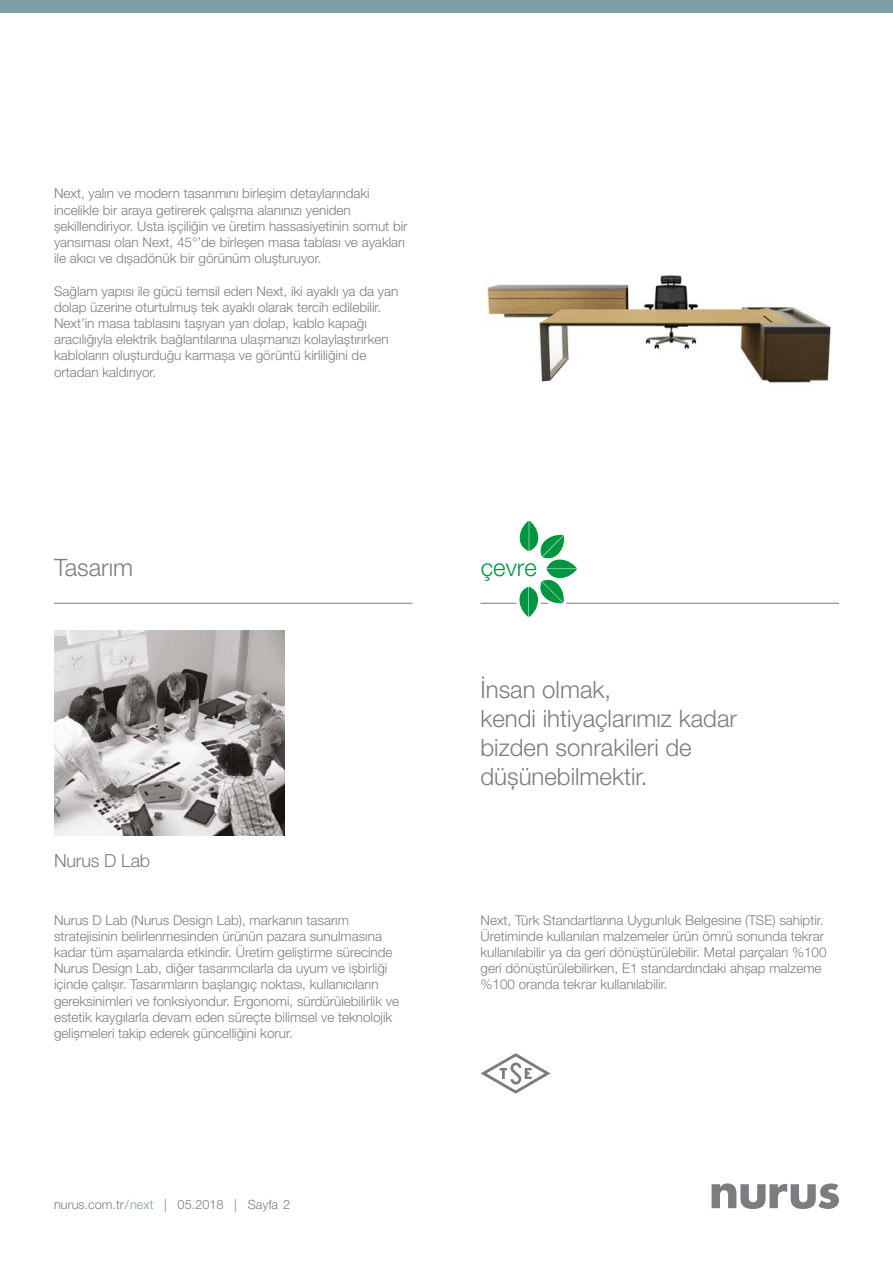
<style>
.page{position:relative;width:893px;height:1263px;background:#fff}
.page>*{position:absolute;margin:0;border:0;box-sizing:border-box;transform-origin:0 0}
.t1{font:300 24px/28.8px "Helvetica Neue LT Pro";color:#7d7c81}
.t2{font:300 24px "Helvetica Neue LT Pro";color:#009641}
.t3{font:300 18px "Helvetica Neue LT Pro";letter-spacing:-.01em;color:#7d7c81}
.t4{font:300 13.5px/16.2px "Helvetica Neue LT Pro";color:#7d7c81}
.t5{font:300 12.75px "Helvetica Neue LT Pro";color:#7d7c81}
.s1{color:#7c9ea6}
</style>
<div class="page">
<svg style="left:712px;top:1183px;width:127px;height:26px"></svg>
<div style="left:0;top:0;width:893px;height:12px;background:#7c9ea6"></div>
<img style="left:487px;top:275px;width:344px;height:108px">
<hr style="left:54px;top:603px;width:358px;height:1px;background:#7d7c81">
<hr style="left:480px;top:603px;width:359px;height:1px;background:#7d7c81">
<svg style="left:516px;top:521px;width:61px;height:96px"></svg>
<img style="left:54px;top:631px;width:231px;height:204px">
<svg style="left:480px;top:1053px;width:70px;height:40px"></svg>
<p class="t4" style="left:54px;top:185px;width:355px">Next, yalın ve modern tasarımını birleşim detaylarındaki incelikle bir araya getirerek çalışma alanınızı yeniden şekillendiriyor. Usta işçiliğin ve üretim hassasiyetinin somut bir yansıması olan Next, 45°’de birleşen masa tablası ve ayakları ile akıcı ve dışadönük bir görünüm oluşturuyor.</p>
<p class="t4" style="left:54px;top:282px;width:346px">Sağlam yapısı ile gücü temsil eden Next, iki ayaklı ya da yan dolap üzerine oturtulmuş tek ayaklı olarak tercih edilebilir.<br>Next’in masa tablasını taşıyan yan dolap, kablo kapağı aracılığıyla elektrik bağlantılarına ulaşmanızı kolaylaştırırken kabloların oluşturduğu karmaşa ve görüntü kirliliğini de ortadan kaldırıyor.</p>
<h1 class="t1" style="left:54px;top:552px;width:81px">Tasarım</h1>
<h1 class="t2" style="left:481px;top:553px;width:58px">çevre</h1>
<h2 class="t3" style="left:54px;top:849px;width:98px">Nurus D Lab</h2>
<h1 class="t1" style="left:480px;top:675px;width:258px">İnsan olmak,<br>kendi ihtiyaçlarımız kadar bizden sonrakileri de düşünebilmektir.</h1>
<p class="t4" style="left:54px;top:911px;width:347px">Nurus D Lab (Nurus Design Lab), markanın tasarım stratejisinin belirlenmesinden ürünün pazara sunulmasına kadar tüm aşamalarda etkindir. Üretim geliştirme sürecinde Nurus Design Lab, diğer tasarımcılarla da uyum ve işbirliği içinde çalışır. Tasarımların başlangıç noktası, kullanıcıların gereksinimleri ve fonksiyondur. Ergonomi, sürdürülebilirlik ve estetik kaygılarla devam eden süreçte bilimsel ve teknolojik gelişmeleri takip ederek güncelliğini korur.</p>
<p class="t4" style="left:480px;top:911px;width:348px">Next, Türk Standartlarına Uygunluk Belgesine (TSE) sahiptir.<br>Üretiminde kullanılan malzemeler ürün ömrü sonunda tekrar kullanılabilir ya da geri dönüştürülebilir. Metal parçaları %100 geri dönüştürülebilirken, E1 standardındaki ahşap malzeme %100 oranda tekrar kullanılabilir.</p>
<p class="t5" style="left:54px;top:1197px;width:238px">nurus.com.tr / <span class="s1">next</span> | 05.2018 | Sayfa 2</p>
</div>
